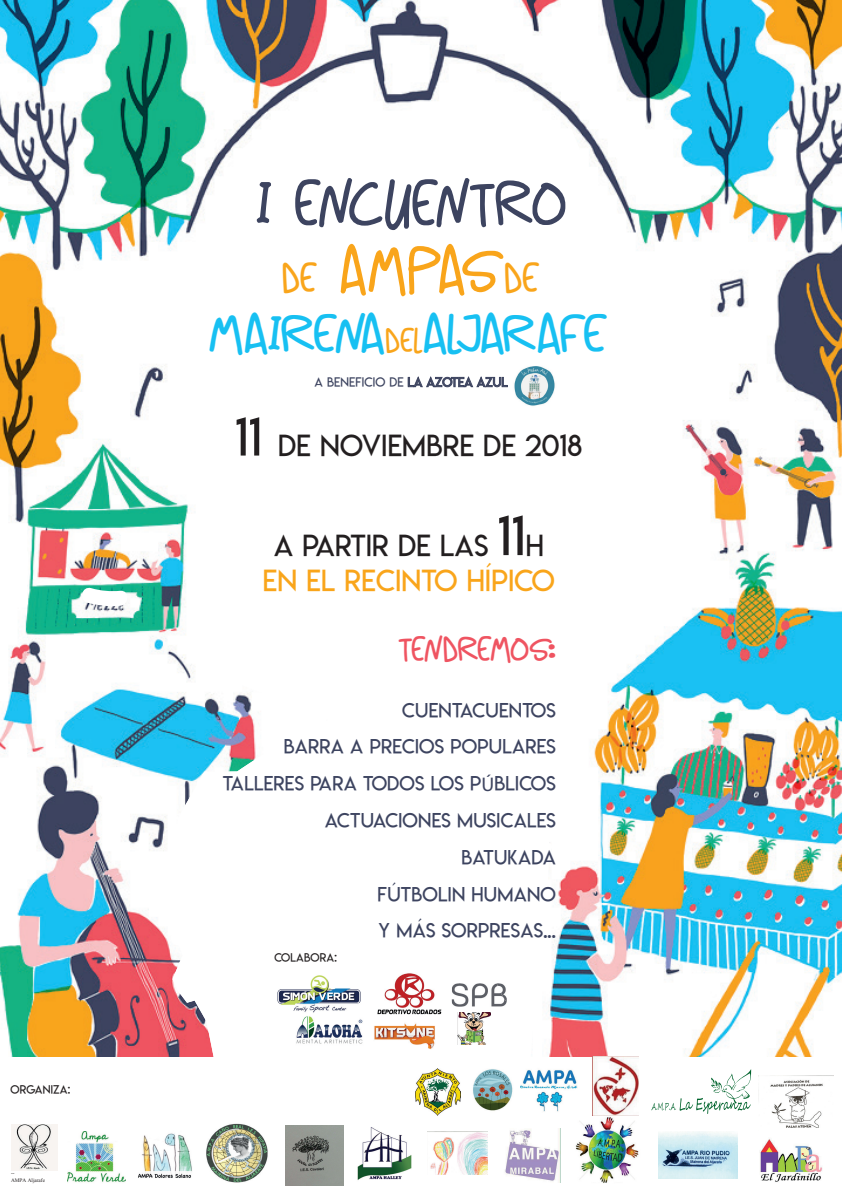
<style>
.page{position:relative;width:842px;height:1191px;background:#fff}
.page>*{position:absolute;margin:0;border:0;box-sizing:border-box;transform-origin:0 0}
.t1{font:55.4px/66.5px "Casual Caps";letter-spacing:-.04em;color:#3d4460;text-align:center}
.t2{font:45.3px "Casual Caps";letter-spacing:-.04em;color:#17c0f2;scale:1.09 1}
.t3{font:29.7px "Casual Caps";letter-spacing:-.04em;color:#ef5461}
.t4{font:29.5px/35.4px "Lemon Milklight";letter-spacing:.01em;color:#f9a51b;text-align:center}
.t5{font:29.5px "Lemon Milklight";letter-spacing:.01em;color:#231f20}
.t6{font:19.8px/36.8px "Lemon Milklight";letter-spacing:.01em;color:#3d4460;text-align:right}
.t7{font:12.8px "Lemon Milklight";letter-spacing:.01em;color:#3d4460}
.t8{font:11.7px "Lemon Milklight";letter-spacing:.01em;color:#231f20}
.t9{font:5.3px/6.1px "Times New Roman";color:#231f20}
.s1{font-size:35.4px;color:#f9a51b}
.s2{color:#f9a51b}
.s3{font-size:28.9px;color:#f9a51b}
.s4{font-size:51.6px}
.s5{color:#231f20}
.s6{font-size:53.5px;color:#231f20}
.s7{font-family:"Myriad Pro"}
</style>
<div class="page">
<img style="left:0;top:0;width:842px;height:1057px">
<svg style="left:168px;top:661px;width:412px;height:396px"></svg>
<svg style="left:211px;top:112px;width:384px;height:592px"></svg>
<svg style="left:78px;top:585px;width:52px;height:22px"></svg>
<svg style="left:167px;top:673px;width:396px;height:384px"></svg>
<svg style="left:408px;top:377px;width:100px;height:10px"></svg>
<img style="left:11px;top:1124px;width:46px;height:46px">
<img style="left:758px;top:1075px;width:75px;height:53px">
<img style="left:760px;top:1138px;width:62px;height:44px">
<img style="left:659px;top:1131px;width:79px;height:47px">
<img style="left:575px;top:1115px;width:64px;height:68px">
<img style="left:505px;top:1128px;width:56px;height:54px">
<svg style="left:651px;top:1069px;width:100px;height:45px"></svg>
<img style="left:67px;top:1131px;width:59px;height:51px">
<img style="left:138px;top:1133px;width:54px;height:45px">
<img style="left:206px;top:1123px;width:62px;height:60px">
<img style="left:285px;top:1125px;width:59px;height:60px">
<img style="left:427px;top:1131px;width:60px;height:43px">
<img style="left:357px;top:1127px;width:55px;height:53px">
<img style="left:271px;top:973px;width:96px;height:43px">
<img style="left:377px;top:970px;width:64px;height:50px">
<img style="left:452px;top:983px;width:55px;height:23px">
<img style="left:497px;top:983px;width:10px;height:18px">
<img style="left:415px;top:1068px;width:45px;height:47px">
<img style="left:512px;top:363px;width:45px;height:45px">
<img style="left:521px;top:1070px;width:56px;height:42px">
<img style="left:473px;top:1069px;width:40px;height:42px">
<img style="left:374px;top:1022px;width:61px;height:27px">
<img style="left:592px;top:1056px;width:46px;height:59px">
<img style="left:295px;top:1003px;width:68px;height:51px">
<img style="left:458px;top:1012px;width:32px;height:32px">
<p class="t8" style="left:11px;top:1082px;width:61px">ORGANIZA:</p>
<p class="t9" style="left:11px;top:1170px;width:35px">--<br>AMPA Aljarafe</p>
<h1 class="t1" style="left:255px;top:173px;width:313px">I ENCUENTRO<br><span class="s1">DE</span> <span class="s2">AMPAS</span><span class="s1">DE</span></h1>
<h2 class="t2" style="left:209px;top:310px;width:368px">MAIRENA<span class="s3">DEL</span>ALJARAFE</h2>
<p class="t7" style="left:314px;top:374px;width:195px">A BENEFICIO DE LA AZOTEA AZUL</p>
<h3 class="t5" style="left:235px;top:427px;width:349px"><span class="s4">11</span> DE NOVIEMBRE DE 2018</h3>
<h3 class="t4" style="left:263px;top:528px;width:293px"><span class="s5">A PARTIR DE LAS</span> <span class="s6">11</span><span class="s5">H<br></span>EN EL RECINTO HÍPICO</h3>
<h3 class="t3" style="left:398px;top:633px;width:159px">TENDREMOS:</h3>
<p class="t6" style="left:223px;top:691px;width:335px">CUENTACUENTOS<br>BARRA A PRECIOS POPULARES<br>TALLERES PARA TODOS LOS P<span class="s7">Ú</span>BLICOS<br>ACTUACIONES MUSICALES<br>BATUKADA<br>FÚTBOLIN HUMANO<br>Y MÁS SORPRESAS...</p>
<p class="t8" style="left:274px;top:950px;width:64px">COLABORA:</p>
</div>
